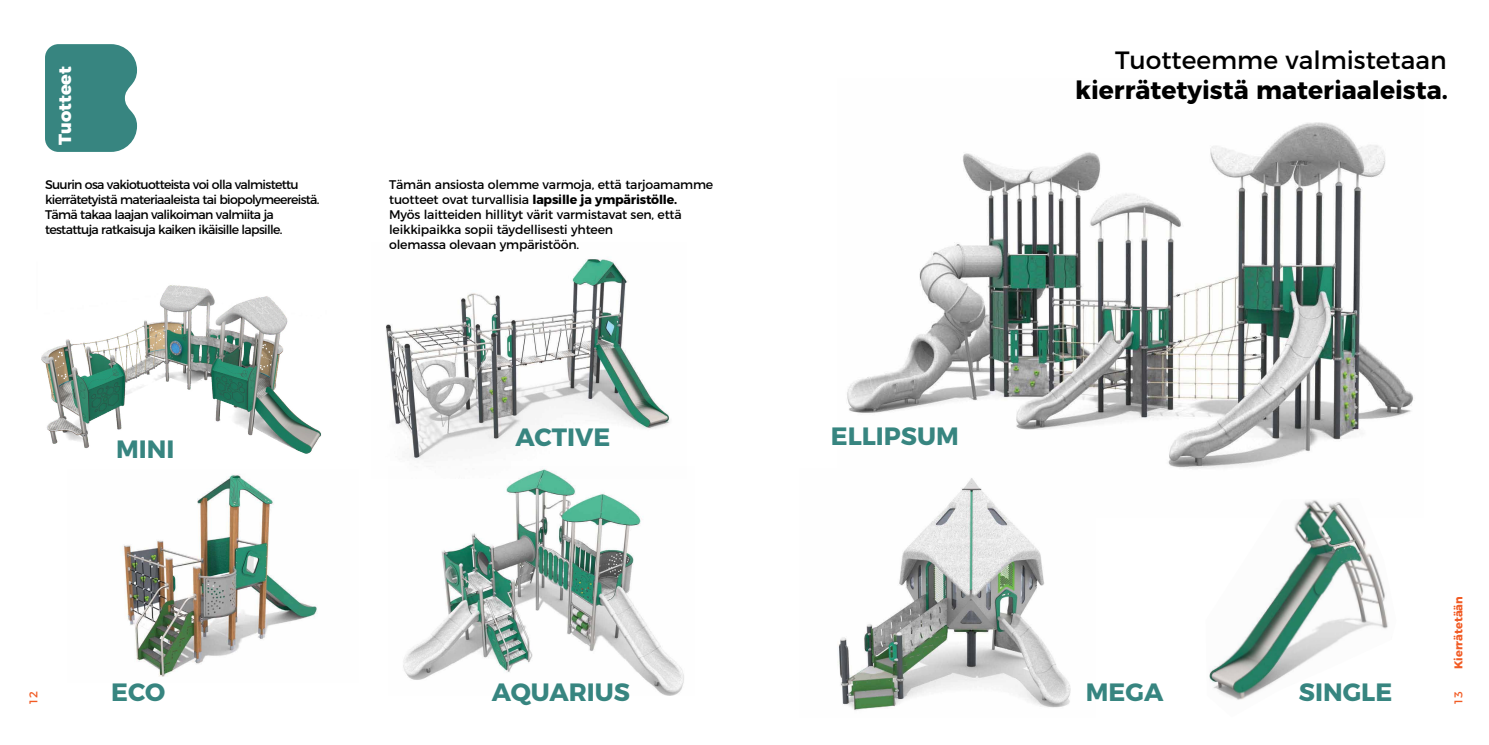
<style>
.page{position:relative;width:1489px;height:745px;background:#fff}
.page>*{position:absolute;margin:0;border:0;box-sizing:border-box;transform-origin:0 0}
.t1{font:700 25px "Montserrat";color:#378580}
.t2{font:700 25px "Montserrat";color:#000}
.t3{font:25px "Montserrat";color:#000}
.t4{font:800 17.5px "Montserrat";letter-spacing:-.005em;color:#fff}
.t5{font:12.5px/15px "Montserrat";letter-spacing:-.015em;color:#000}
.t6{font:12.5px/15px "Montserrat";letter-spacing:-.055em;color:#000}
.t7{font:700 11.25px "Montserrat";color:#f15b24}
.t8{font:11.25px "Montserrat";color:#f15b24}
.s1{font-weight:700}
</style>
<div class="page">
<img style="left:847px;top:122px;width:567px;height:347px">
<img style="left:838px;top:468px;width:257px;height:243px">
<img style="left:1209px;top:500px;width:179px;height:200px">
<svg style="left:45px;top:44px;width:92px;height:108px;background:#448d88"></svg>
<img style="left:41px;top:285px;width:280px;height:169px">
<img style="left:386px;top:259px;width:284px;height:200px">
<img style="left:403px;top:468px;width:281px;height:227px">
<img style="left:123px;top:474px;width:194px;height:203px">
<h2 class="t4" style="left:51px;top:145px;width:80px;rotate:-90deg">Tuotteet</h2>
<p class="t6" style="left:45px;top:176px;width:276px">Suurin osa vakiotuotteista voi olla valmistettu kierrätetyistä materiaaleista tai biopolymeereistä.<br>Tämä takaa laajan valikoiman valmiita ja testattuja ratkaisuja kaiken ikäisille lapsille.</p>
<p class="t5" style="left:389px;top:176px;width:325px">Tämän ansiosta olemme varmoja, että tarjoamamme tuotteet ovat turvallisia <span class="s1">lapsille ja ympäristölle.<br></span>Myös laitteiden hillityt värit varmistavat sen, että leikkipaikka sopii täydellisesti yhteen<br>olemassa olevaan ympäristöön.</p>
<h1 class="t1" style="left:116px;top:428px;width:60px">MINI</h1>
<h1 class="t1" style="left:515px;top:416px;width:96px">ACTIVE</h1>
<h1 class="t1" style="left:830px;top:415px;width:129px">ELLIPSUM</h1>
<h1 class="t3" style="left:1114px;top:40px;width:333px">Tuotteemme valmistetaan</h1>
<h1 class="t2" style="left:1075px;top:70px;width:374px">kierrätetyistä materiaaleista.</h1>
<p class="t7" style="left:1448px;top:668px;width:74px;rotate:-90deg">Kierrätetään</p>
<h1 class="t1" style="left:1298px;top:670px;width:95px">SINGLE</h1>
<h1 class="t1" style="left:1085px;top:670px;width:79px">MEGA</h1>
<h1 class="t1" style="left:111px;top:671px;width:56px">ECO</h1>
<h1 class="t1" style="left:492px;top:671px;width:140px">AQUARIUS</h1>
<p class="t8" style="left:25px;top:704px;width:15px;rotate:-90deg">12</p>
<p class="t8" style="left:1449px;top:704px;width:15px;rotate:-90deg">13</p>
</div>
